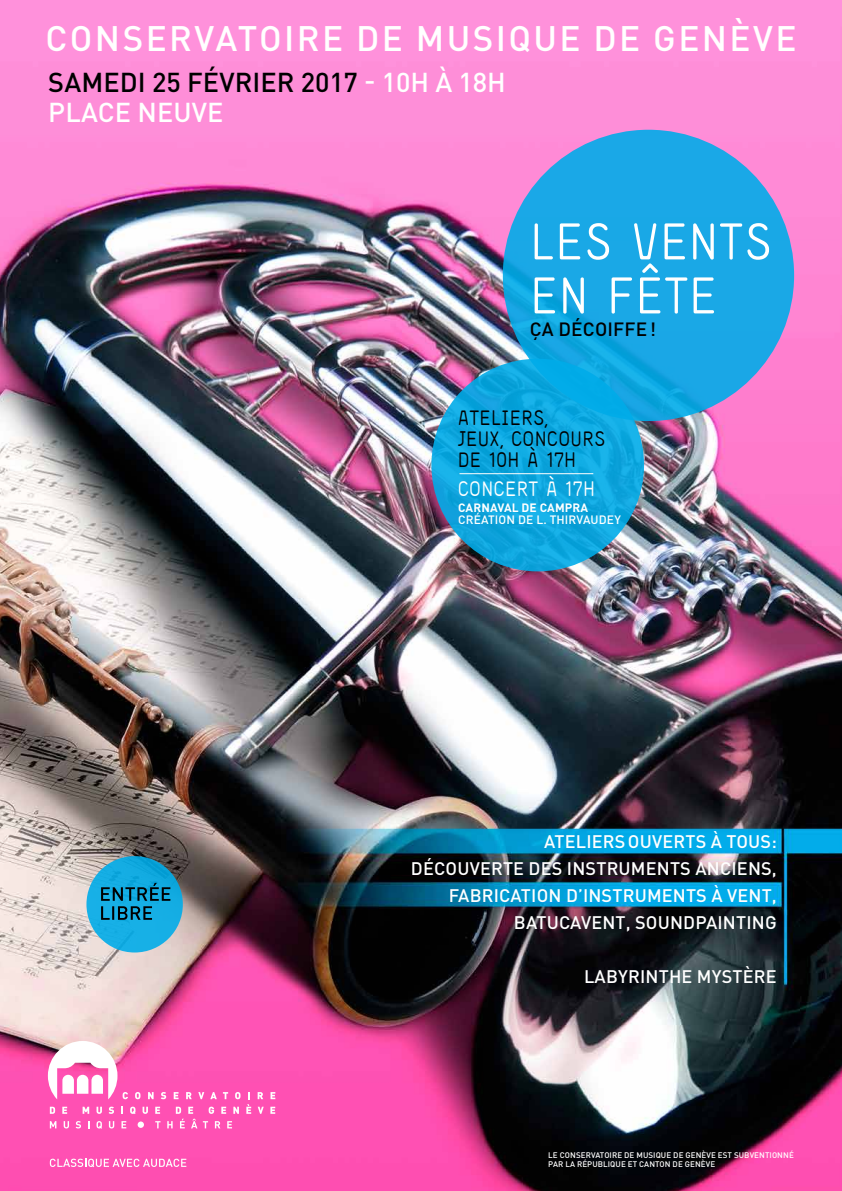
<style>
.page{position:relative;width:842px;height:1191px;background:#fff}
.page>*{position:absolute;margin:0;border:0;box-sizing:border-box;transform-origin:0 0}
.t1{font:50px/54px "Storno";letter-spacing:.015em;color:#fff}
.t2{font:500 35px "DIN Pro";letter-spacing:.07em;color:#fff}
.t3{font:500 27px/30px "DIN Pro";letter-spacing:.005em;color:#000}
.t4{font:20.2px/21.1px "Storno";letter-spacing:.015em;color:#000}
.t5{font:20.2px "Storno";letter-spacing:.015em;color:#fff}
.t6{font:500 19px "DIN Pro";letter-spacing:.01em;color:#000}
.t7{font:500 18px/27px "DIN Pro";letter-spacing:.01em;color:#fff;text-align:right}
.t8{font:500 12px "DIN Pro";letter-spacing:.01em;color:#fff}
.t9{font:700 12px "DIN Pro";letter-spacing:.01em;color:#fff}
.t10{font:500 8px/8.5px "DIN Pro";letter-spacing:.01em;color:#fff}
.s1{color:#fff}
.s2{font-family:"Comic Sans MS";font-size:17px}
</style>
<div class="page">
<img style="left:0;top:0;width:842px;height:1191px">
<svg style="left:258px;top:1106px;width:6px;height:7px"></svg>
<svg style="left:270px;top:1106px;width:5px;height:7px"></svg>
<svg style="left:258px;top:1092px;width:5px;height:7px"></svg>
<svg style="left:270px;top:1092px;width:5px;height:7px"></svg>
<svg style="left:48px;top:1041px;width:203px;height:87px"></svg>
<svg style="left:50px;top:1158px;width:136px;height:9px"></svg>
<svg style="left:503px;top:130px;width:291px;height:291px;background:#18a7e5"></svg>
<div style="left:431px;top:359px;width:213px;height:212px;background:linear-gradient(to right,#10a5dd,#0daae3);border-radius:50%"></div>
<svg style="left:86px;top:856px;width:97px;height:96px;background:#15aadf"></svg>
<svg style="left:101px;top:906px;width:51px;height:13px"></svg>
<svg style="left:101px;top:883px;width:69px;height:17px"></svg>
<hr style="left:459px;top:473px;width:134px;height:1px;background:#fff">
<h2 class="t2" style="left:46px;top:14px;width:752px">CONSERVATOIRE DE MUSIQUE DE GENÈVE</h2>
<h3 class="t3" style="left:48px;top:66px;width:459px">SAM EDI 25 FÉVRIER 2017 <span class="s1">- 10H À 18H<br>PLACE N EUVE</span></h3>
<h1 class="t1" style="left:530px;top:211px;width:244px">LES VENTS<br>EN FÊTE</h1>
<p class="t6" style="left:530px;top:317px;width:128px">ÇA DÉCOIFFE!</p>
<p class="t4" style="left:458px;top:406px;width:150px">ATELIERS<span class="s2">,<br></span>JEUX<span class="s2">,</span> CONCOURS<br>DE 10H À 17H</p>
<p class="t5" style="left:458px;top:475px;width:139px">CONCERT À 17H</p>
<p class="t9" style="left:458px;top:499px;width:131px">CARNAVAL DE CAMPRA</p>
<p class="t8" style="left:458px;top:511px;width:164px">CRÉATION DE L. THIRVAUDEY</p>
<p class="t7" style="left:411px;top:827px;width:367px">ATELIERSOUVERTS À TOUS:<br>DÉCOUVERTE DES INSTRUM ENTS ANCIENS,<br>FABRICATION D’INSTRUM ENTS À VENT,<br>BATUCAVENT, SOUNDPAINTING</p>
<p class="t7" style="left:584px;top:962px;width:194px">LABYRINTHE MYSTÈRE</p>
<p class="t10" style="left:548px;top:1150px;width:247px">LE CONSERVATOIRE DE MUSIQUE DE GENÈVE EST SUBVENTIONNÉ<br>PAR LA RÉPUBLIQUE ET CANTON DE GENÈVE</p>
</div>
